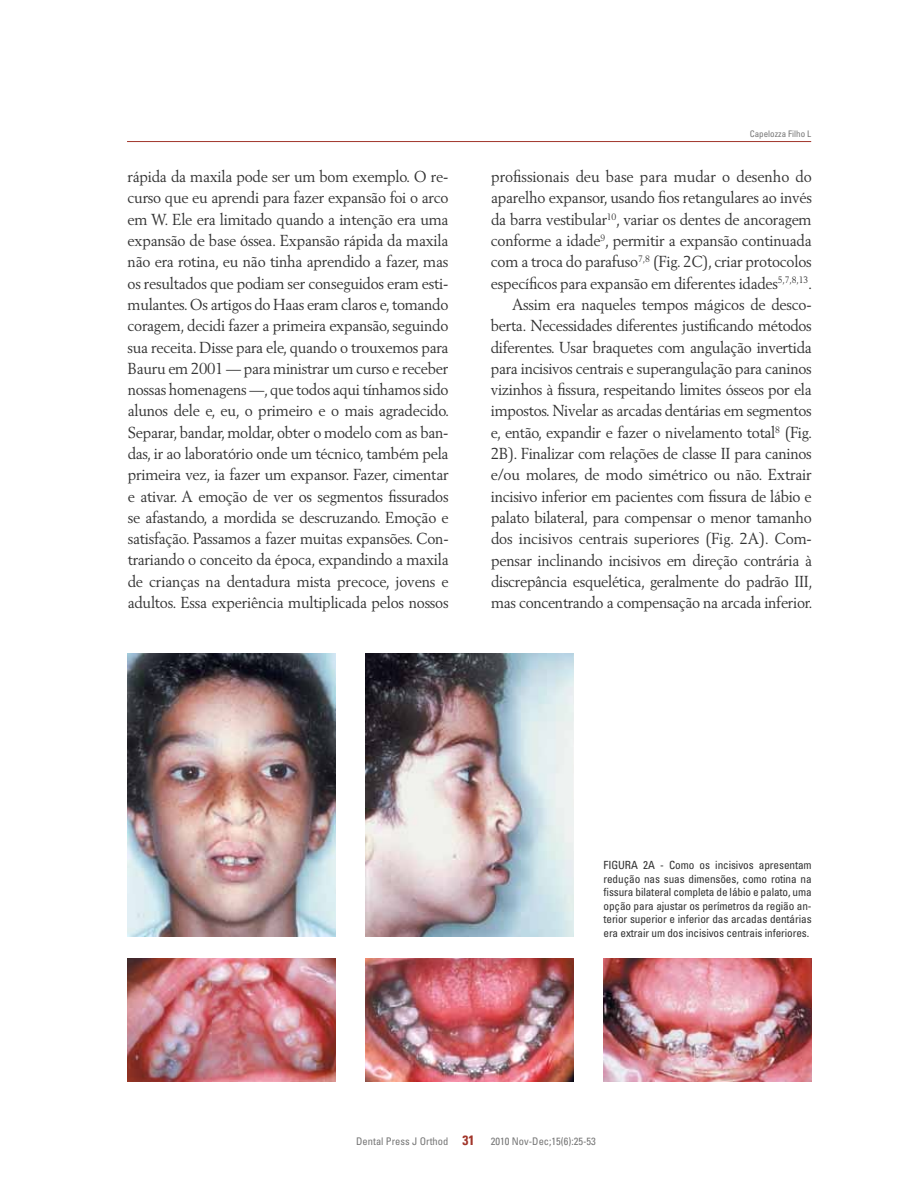
<style>
.page{position:relative;width:918px;height:1188px;background:#fff}
.page>*{position:absolute;margin:0;border:0;box-sizing:border-box;transform-origin:0 0}
.t1{font:15.75px/21.3px "Berling";letter-spacing:-.02em;color:#323232;text-align:justify;scale:.95 1}
.t2{font:condensed 11.25px/13.5px "Univers";letter-spacing:-.01em;color:#323232;text-align:justify}
.t3{font:condensed 10.5px "Univers";color:#767676}
.t4{font:condensed 9px "Univers";color:#767676}
.s1{font-weight:700;font-size:13.5px;color:#a1352a}
</style>
<div class="page">
<img style="left:128px;top:654px;width:208px;height:283px">
<img style="left:366px;top:654px;width:208px;height:283px">
<img style="left:128px;top:958px;width:208px;height:124px">
<img style="left:366px;top:958px;width:208px;height:124px">
<img style="left:603px;top:958px;width:209px;height:124px">
<hr style="left:127px;top:141px;width:684px;height:1px;background:#a1352a">
<p class="t4" style="left:750px;top:128px;width:63px">Capelozza Filho L</p>
<p class="t1" style="left:128px;top:166px;width:340px">rápida da maxila pode ser um bom exemplo. O re&shy;curso que eu aprendi para fazer expansão foi o arco em W. Ele era limitado quando a intenção era uma expansão de base óssea. Expansão rápida da maxila não era rotina, eu não tinha aprendido a fazer, mas os resultados que podiam ser conseguidos eram esti&shy;mulantes.Os artigos do Haas eram claros e,tomando coragem, decidi fazer a primeira expansão, seguindo sua receita. Disse para ele, quando o trouxemos para Bauru em 2001 — para ministrar um curso e receber nossas homenagens —,que todos aqui tínhamos sido alunos dele e, eu, o primeiro e o mais agradecido.<br>Separar, bandar, moldar, obter o modelo com as ban&shy;das, ir ao laboratório onde um técnico, também pela primeira vez, ia fazer um expansor. Fazer, cimentar e ativar. A emoção de ver os segmentos fissurados se afastando, a mordida se descruzando. Emoção e satisfação. Passamos a fazer muitas expansões. Con&shy;trariando o conceito da época, expandindo a maxila de crianças na dentadura mista precoce, jovens e adultos. Essa experiência multiplicada pelos nossos</p>
<p class="t1" style="left:491px;top:166px;width:340px;text-align:right">profissionais deu base para mudar o desenho do aparelho expansor, usando fios retangulares ao invés da barra vestibular<sup>10</sup>, variar os dentes de ancoragem conforme a idade<sup>9</sup>, permitir a expansão continuada com a troca do parafuso<sup>7,8</sup> (Fig. 2C), criar protocolos específicos para expansão em diferentes idades<sup>5,7,8,13</sup>.<br>Assim era naqueles tempos mágicos de desco&shy;berta. Necessidades diferentes justificando métodos diferentes. Usar braquetes com angulação invertida para incisivos centrais e superangulação para caninos vizinhos à fissura, respeitando limites ósseos por ela impostos. Nivelar as arcadas dentárias em segmentos e, então, expandir e fazer o nivelamento total<sup>8</sup> (Fig.<br>2B). Finalizar com relações de classe II para caninos e/ou molares, de modo simétrico ou não. Extrair incisivo inferior em pacientes com fissura de lábio e palato bilateral, para compensar o menor tamanho dos incisivos centrais superiores (Fig. 2A). Com&shy;pensar inclinando incisivos em direção contrária à discrepância esquelética, geralmente do padrão III, mas concentrando a compensação na arcada inferior.</p>
<p class="t2" style="left:603px;top:859px;width:210px">FIGURA 2A - Como os incisivos apresentam redução nas suas dimensões, como rotina na fissura bilateral completa de lábio e palato, uma opção para ajustar os perímetros da região an&shy;terior superior e inferior das arcadas dentárias era extrair um dos incisivos centrais inferiores.</p>
<p class="t3" style="left:356px;top:1134px;width:241px">Dental Press J Orthod <span class="s1">31</span> 2010 Nov-Dec;15(6):25-53</p>
</div>
